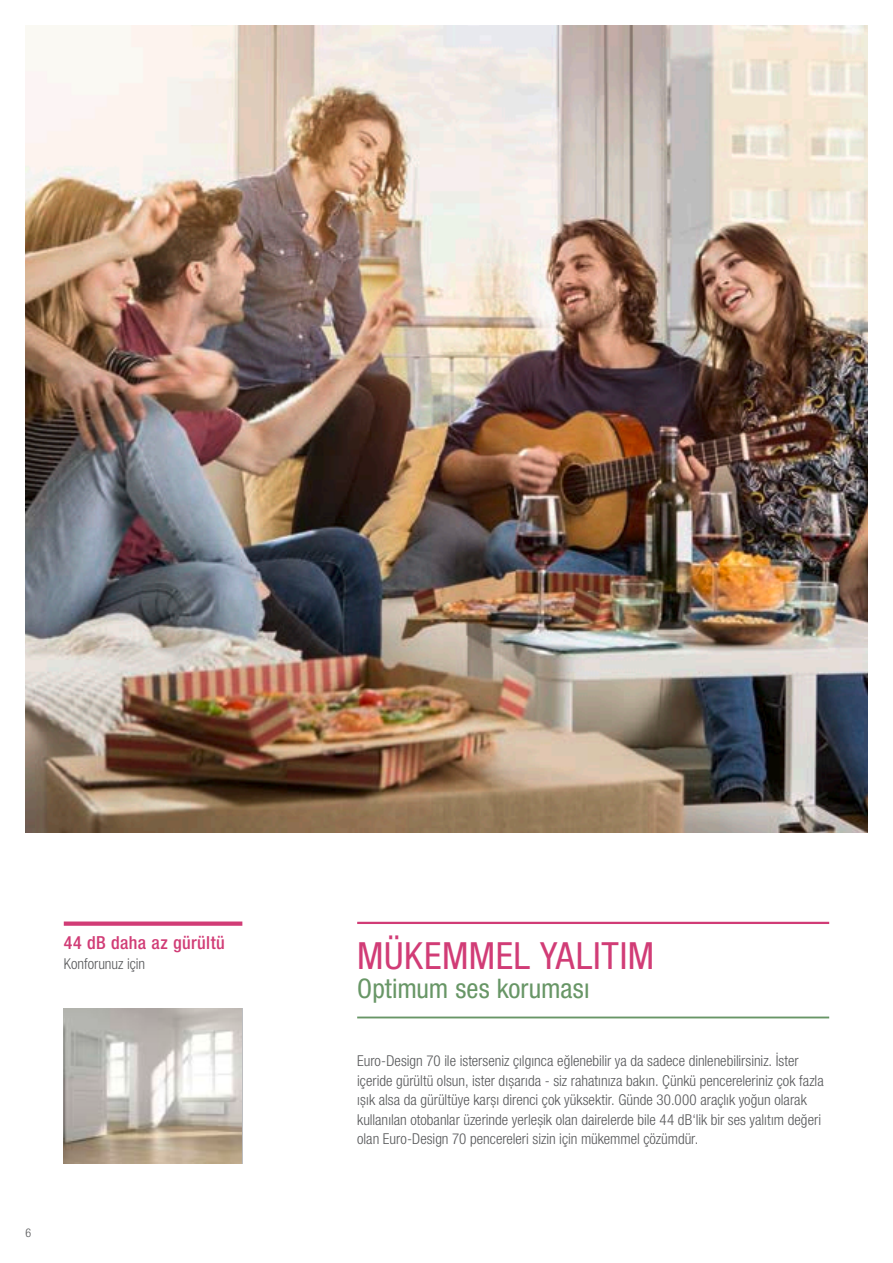
<style>
.page{position:relative;width:893px;height:1263px;background:#fff}
.page>*{position:absolute;margin:0;border:0;box-sizing:border-box;transform-origin:0 0}
.Headline_with_sublin{font:condensed 37.5px "Helvetica Neue LT Pro";letter-spacing:.015em;color:#d13c76}
.Subline{font:condensed 27px "Helvetica Neue LT Pro";letter-spacing:.005em;color:#689666}
.USP_headline{font:500 condensed 18px "Helvetica Neue LT Pro";letter-spacing:.025em;color:#d13c76}
.Bodytext{font:300 condensed 15px/19.5px "Helvetica Neue LT Pro";color:#57585a}
.t1{font:300 condensed 12px "Helvetica Neue LT Pro";color:#57585a}
</style>
<div class="page">
<hr style="left:357px;top:922px;width:472px;height:2px;background:#d13c76">
<hr style="left:357px;top:1016px;width:472px;height:2px;background:#689666">
<div style="left:64px;top:921px;width:178px;height:5px;background:#d13c76"></div>
<img style="left:26px;top:26px;width:841px;height:806px">
<img style="left:64px;top:1008px;width:177px;height:155px">
<p class="USP_headline" style="left:64px;top:932px;width:163px">44 dB daha az gürültü</p>
<p class="Bodytext" style="left:64px;top:953px;width:83px">Konforunuz için</p>
<p class="t1" style="left:26px;top:1226px;width:7px">6</p>
<p class="Headline_with_sublin" style="left:357px;top:934px;width:299px">MÜKEMMEL YALITIM</p>
<p class="Subline" style="left:357px;top:973px;width:234px">Optimum ses koruması</p>
<p class="Bodytext" style="left:357px;top:1051px;width:468px">Euro-Design 70 ile isterseniz çılgınca eğlenebilir ya da sadece dinlenebilirsiniz. İster içeride gürültü olsun, ister dışarıda - siz rahatınıza bakın. Çünkü pencereleriniz çok fazla ışık alsa da gürültüye karşı direnci çok yüksektir. Günde 30.000 araçlık yoğun olarak kullanılan otobanlar üzerinde yerleşik olan dairelerde bile 44 dB‘lik bir ses yalıtım değeri olan Euro-Design 70 pencereleri sizin için mükemmel çözümdür.</p>
</div>
